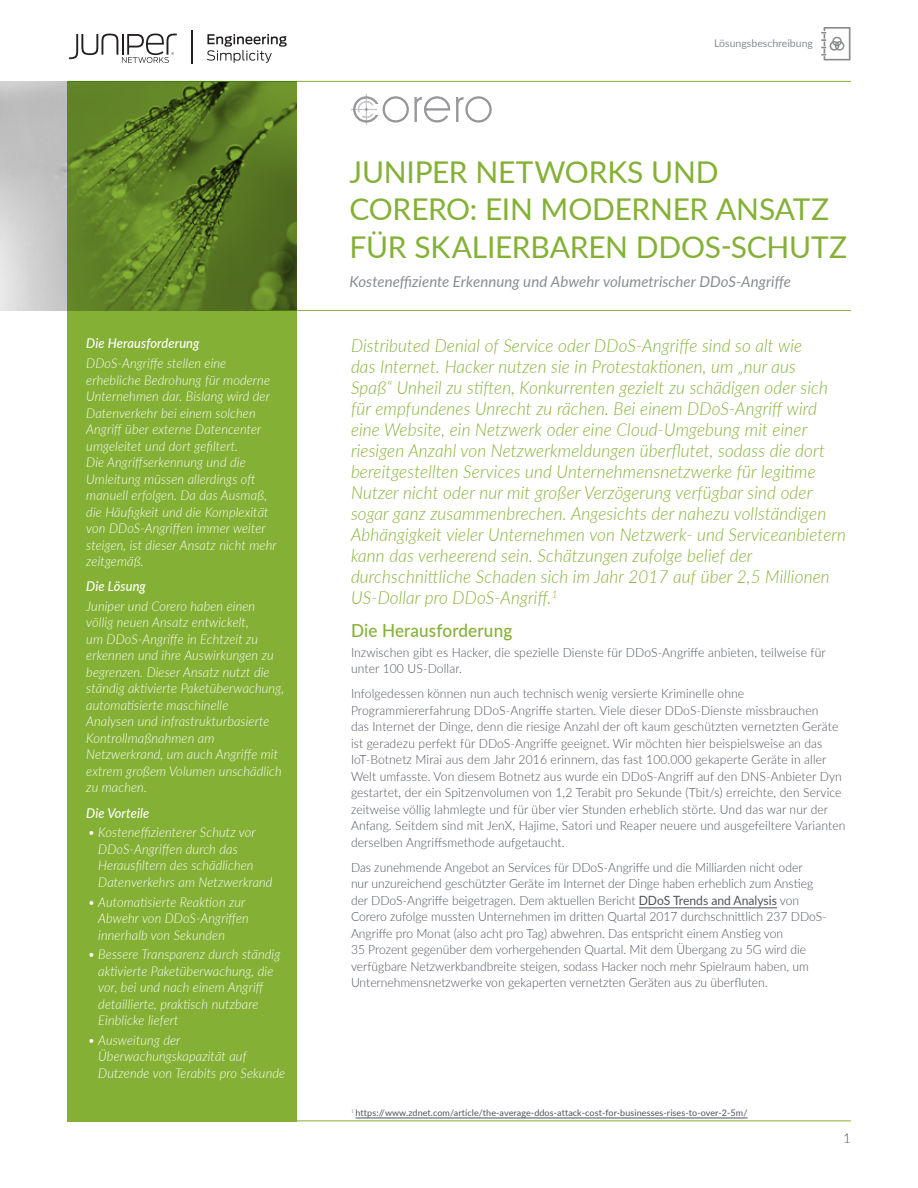
<style>
.page{position:relative;width:918px;height:1188px;background:#fff}
.page>*{position:absolute;margin:0;border:0;box-sizing:border-box;transform-origin:0 0}
.t1{font:30px/37.5px "Lato";letter-spacing:-.005em;color:#84b135}
.t2{font:italic 300 18px/21px "Lato";letter-spacing:.01em;color:#84b135;scale:.95 1}
.t3{font:500 18px "Lato";letter-spacing:.01em;color:#84b135;scale:.95 1}
.t4{font:italic 15px "Lato";letter-spacing:.005em;color:#898d90}
.t5{font:italic 300 13.5px/16.5px "Lato";letter-spacing:.01em;color:#fff;scale:.95 1}
.t6{font:italic 500 13.5px "Lato";letter-spacing:.01em;color:#fff;scale:.95 1}
.t7{font:300 13.5px "Lato";color:#4d525a}
.t8{font:300 12.75px/16.5px "Lato";letter-spacing:.005em;color:#4d525a;scale:.95 1}
.t9{font:10.5px "Lato";color:#898d90}
.t10{font:9px "Lato";letter-spacing:.01em;color:#4d525a}
.s1{font-weight:400}
</style>
<div class="page">
<img style="left:0;top:82px;width:68px;height:229px">
<hr style="left:68px;top:81px;width:783px;height:1px;background:#84b135">
<hr style="left:257px;top:310px;width:594px;height:1px;background:#84b135">
<svg style="left:68px;top:81px;width:229px;height:1039px;background:#7ba531"></svg>
<hr style="left:68px;top:1120px;width:783px;height:1px;background:#84b135">
<svg style="left:207px;top:34px;width:80px;height:29px"></svg>
<svg style="left:69px;top:34px;width:108px;height:29px"></svg>
<hr style="left:191px;top:30px;width:2px;height:34px;background:#231f20">
<svg style="left:821px;top:27px;width:29px;height:33px"></svg>
<hr style="left:639px;top:908px;width:138px;height:1px;background:#4d525a">
<hr style="left:356px;top:1118px;width:392px;height:1px;background:#4d525a">
<div style="left:465px;top:96px;width:27px;height:27px;border:2px solid #949699;border-radius:50%"></div>
<div style="left:383px;top:96px;width:26px;height:27px;border:2px solid #949699;border-radius:50%"></div>
<svg style="left:351px;top:94px;width:27px;height:31px"></svg>
<svg style="left:414px;top:96px;width:50px;height:27px"></svg>
<p class="t6" style="left:86px;top:334px;width:121px">Die Herausforderung</p>
<p class="t5" style="left:86px;top:355px;width:202px">DDoS-Angriffe stellen eine erhebliche Bedrohung für moderne<br>Unternehmen dar. Bislang wird der<br>Datenverkehr bei einem solchen<br>Angriff über externe Datencenter umgeleitet und dort gefiltert.<br>Die Angriffserkennung und die<br>Umleitung müssen allerdings oft manuell erfolgen. Da das Ausmaß, die Häufigkeit und die Komplexität von DDoS-Angriffen immer weiter steigen, ist dieser Ansatz nicht mehr zeitgemäß.</p>
<p class="t6" style="left:86px;top:577px;width:64px">Die Lösung</p>
<p class="t5" style="left:86px;top:597px;width:210px">Juniper und Corero haben einen völlig neuen Ansatz entwickelt,<br>um DDoS-Angriffe in Echtzeit zu erkennen und ihre Auswirkungen zu begrenzen. Dieser Ansatz nutzt die ständig aktivierte Paketüberwachung, automatisierte maschinelle<br>Analysen und infrastrukturbasierte<br>Kontrollmaßnahmen am<br>Netzwerkrand, um auch Angriffe mit extrem großem Volumen unschädlich zu machen.</p>
<p class="t6" style="left:86px;top:803px;width:68px">Die Vorteile</p>
<p class="t5" style="left:98px;top:824px;width:185px;text-indent:-11px">• Kosteneffizienterer Schutz vor<br>DDoS-Angriffen durch das<br>Herausfiltern des schädlichen<br>Datenverkehrs am Netzwerkrand</p>
<p class="t5" style="left:98px;top:893px;width:160px;text-indent:-11px">• Automatisierte Reaktion zur<br>Abwehr von DDoS-Angriffen innerhalb von Sekunden</p>
<p class="t5" style="left:98px;top:946px;width:193px;text-indent:-11px">• Bessere Transparenz durch ständig aktivierte Paketüberwachung, die vor, bei und nach einem Angriff detaillierte, praktisch nutzbare<br>Einblicke liefert</p>
<p class="t5" style="left:98px;top:1031px;width:198px;text-indent:-11px">• Ausweitung der<br>Überwachungskapazität auf<br>Dutzende von Terabits pro Sekunde</p>
<p class="t9" style="left:714px;top:36px;width:100px">Lösungsbeschreibung</p>
<h1 class="t1" style="left:349px;top:152px;width:499px">JUNIPER NETWORKS UND<br>CORERO: EIN MODERNER ANSATZ<br>FÜR SKALIERBAREN DDOS-SCHUTZ</h1>
<p class="t4" style="left:349px;top:270px;width:443px">Kosteneffiziente Erkennung und Abwehr volumetrischer DDoS-Angriffe</p>
<p class="t2" style="left:351px;top:334px;width:523px">Distributed Denial of Service oder DDoS-Angriffe sind so alt wie<br>das Internet. Hacker nutzen sie in Protestaktionen, um „nur aus<br>Spaß“ Unheil zu stiften, Konkurrenten gezielt zu schädigen oder sich für empfundenes Unrecht zu rächen. Bei einem DDoS-Angriff wird eine Website, ein Netzwerk oder eine Cloud-Umgebung mit einer riesigen Anzahl von Netzwerkmeldungen überflutet, sodass die dort bereitgestellten Services und Unternehmensnetzwerke für legitime Nutzer nicht oder nur mit großer Verzögerung verfügbar sind oder sogar ganz zusammenbrechen. Angesichts der nahezu vollständigen Abhängigkeit vieler Unternehmen von Netzwerk- und Serviceanbietern kann das verheerend sein. Schätzungen zufolge belief der durchschnittliche Schaden sich im Jahr 2017 auf über 2,5 Millionen US-Dollar pro DDoS-Angriff.<sup>1</sup></p>
<h2 class="t3" style="left:351px;top:617px;width:171px">Die Herausforderung</h2>
<p class="t8" style="left:351px;top:643px;width:501px">Inzwischen gibt es Hacker, die spezielle Dienste für DDoS-Angriffe anbieten, teilweise für unter 100 US-Dollar.</p>
<p class="t8" style="left:351px;top:685px;width:522px">Infolgedessen können nun auch technisch wenig versierte Kriminelle ohne Programmiererfahrung DDoS-Angriffe starten. Viele dieser DDoS-Dienste missbrauchen<br>das Internet der Dinge, denn die riesige Anzahl der oft kaum geschützten vernetzten Geräte ist geradezu perfekt für DDoS-Angriffe geeignet. Wir möchten hier beispielsweise an das IoT-Botnetz Mirai aus dem Jahr 2016 erinnern, das fast 100.000 gekaperte Geräte in aller Welt umfasste. Von diesem Botnetz aus wurde ein DDoS-Angriff auf den DNS-Anbieter Dyn gestartet, der ein Spitzenvolumen von 1,2 Terabit pro Sekunde (Tbit/s) erreichte, den Service zeitweise völlig lahmlegte und für über vier Stunden erheblich störte. Und das war nur der Anfang. Seitdem sind mit JenX, Hajime, Satori und Reaper neuere und ausgefeiltere Varianten derselben Angriffsmethode aufgetaucht.</p>
<p class="t8" style="left:351px;top:859px;width:502px">Das zunehmende Angebot an Services für DDoS-Angriffe und die Milliarden nicht oder<br>nur unzureichend geschützter Geräte im Internet der Dinge haben erheblich zum Anstieg der DDoS-Angriffe beigetragen. Dem aktuellen Bericht <span class="s1">DDoS Trends and Analysis</span> von Corero zufolge mussten Unternehmen im dritten Quartal 2017 durchschnittlich 237 DDoS-Angriffe pro Monat (also acht pro Tag) abwehren. Das entspricht einem Anstieg von<br>35 Prozent gegenüber dem vorhergehenden Quartal. Mit dem Übergang zu 5G wird die verfügbare Netzwerkbandbreite steigen, sodass Hacker noch mehr Spielraum haben, um Unternehmensnetzwerke von gekaperten vernetzten Geräten aus zu überfluten.</p>
<p class="t10" style="left:351px;top:1106px;width:398px"><sup>1</sup> https://www.zdnet.com/article/the-average-ddos-attack-cost-for-businesses-rises-to-over-2-5m/</p>
<p class="t7" style="left:843px;top:1129px;width:9px">1</p>
</div>
